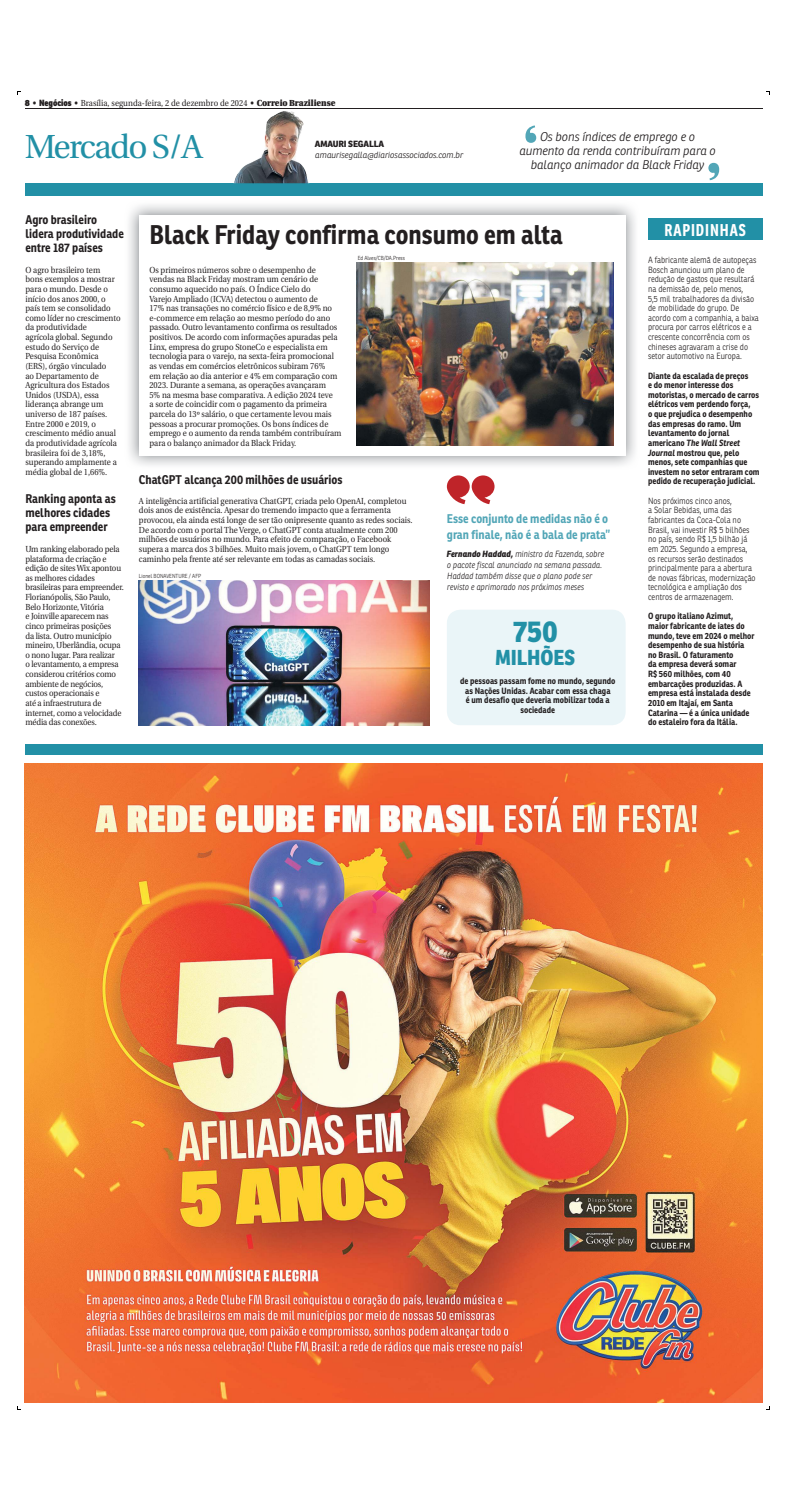
<style>
.page{position:relative;width:787px;height:1489px;background:#fff}
.page>*{position:absolute;margin:0;border:0;box-sizing:border-box;transform-origin:0 0}
.t1{font:33.25px "Utopia";letter-spacing:-.05em;color:#2290a6}
.t2{font:800 29.75px "Ronnia";color:#2290a6;scale:.9 1}
.t3{font:700 26.25px "Ronnia";color:#231f20;scale:.9 1}
.t4{font:800 21px "Ronnia";letter-spacing:-.005em;color:#2290a6;scale:.9 1}
.t5{font:700 16.62px "Ronnia Cond";letter-spacing:.06em;color:#fff;scale:.9 1}
.t6{font:700 12.25px/14px "Ronnia";color:#231f20;scale:.9 1}
.t7{font:italic 300 12.25px/14px "Ronnia";letter-spacing:-.015em;color:#231f20;text-align:center}
.t8{font:700 12.25px/15.8px "Ronnia";color:#52a6b7;scale:.9 1}
.t9{font:8.75px/9.6px "Utopia";color:#231f20;scale:.9 1}
.t10{font:700 8.75px/9.6px "Ronnia";color:#231f20;scale:.9 1}
.t11{font:300 8.75px/9.6px "Ronnia";color:#231f20;scale:.9 1}
.t12{font:italic 300 8.75px/10.9px "Ronnia";color:#231f20;scale:.9 1}
.t13{font:italic 300 8.75px "Ronnia";color:#231f20}
.t14{font:800 8.75px "Ronnia";letter-spacing:-.015em;color:#231f20}
.t15{font:300 5.69px "Ronnia";color:#231f20;scale:.9 1}
.s1{font-family:"Ronnia";font-weight:800}
.s2{font-weight:900}
.s3{font-weight:800}
.s4{font-style:italic}
</style>
<div class="page">
<hr style="left:25px;top:109px;width:736px;height:1px;background:#231f20">
<div style="left:647px;top:218px;width:114px;height:22px;background:#2290a6"></div>
<div style="left:25px;top:183px;width:736px;height:12px;background:#2290a6"></div>
<div style="left:25px;top:743px;width:736px;height:11px;background:#2290a6"></div>
<img style="left:234px;top:111px;width:75px;height:72px">
<svg style="left:525px;top:125px;width:11px;height:18px"></svg>
<svg style="left:708px;top:163px;width:11px;height:17px"></svg>
<div style="left:446px;top:609px;width:179px;height:116px;background:#eaf5f8;border-radius:14px"></div>
<svg style="left:446px;top:475px;width:48px;height:29px"></svg>
<img style="left:139px;top:580px;width:290px;height:145px">
<img style="left:356px;top:263px;width:257px;height:183px">
<img style="left:25px;top:763px;width:736px;height:638px">
<p class="t9" style="left:25px;top:98px;width:346px"><span class="s1">8</span> <span class="s2">•</span> <span class="s1">Negócios</span> <span class="s2">•</span> Brasília, segunda-feira, 2 de dezembro de 2024 <span class="s2">• Correio Braziliense</span></p>
<h1 class="t1" style="left:25px;top:128px;width:179px">Mercado S/A</h1>
<p class="t14" style="left:315px;top:139px;width:71px">AMAURI SEGALLA</p>
<p class="t13" style="left:315px;top:151px;width:150px">amaurisegalla@diariosassociados.com.br</p>
<h3 class="t7" style="left:519px;top:131px;width:198px">Os bons índices de emprego e o aumento da renda contribuíram para o balanço animador da Black Friday</h3>
<h3 class="t6" style="left:25px;top:214px;width:111px">Agro brasileiro lidera produtividade entre 187 países</h3>
<p class="t9" style="left:25px;top:265px;width:107px">O agro brasileiro tem<br>bons exemplos a mostrar para o mundo. Desde o início dos anos 2000, o país tem se consolidado como líder no crescimento da produtividade<br>agrícola global. Segundo estudo do Serviço de<br>Pesquisa Econômica (ERS), órgão vinculado<br>ao Departamento de<br>Agricultura dos Estados<br>Unidos (USDA), essa liderança abrange um universo de 187 países.<br>Entre 2000 e 2019, o crescimento médio anual da produtividade agrícola brasileira foi de 3,18%, superando amplamente a média global de 1,66%.</p>
<h3 class="t6" style="left:25px;top:493px;width:102px">Ranking aponta as melhores cidades para empreender</h3>
<p class="t9" style="left:25px;top:544px;width:111px">Um ranking elaborado pela plataforma de criação e edição de sites Wix apontou as melhores cidades brasileiras para empreender.<br>Florianópolis, São Paulo,<br>Belo Horizonte, Vitória<br>e Joinville aparecem nas cinco primeiras posições<br>da lista. Outro município mineiro, Uberlândia, ocupa o nono lugar. Para realizar<br>o levantamento, a empresa considerou critérios como ambiente de negócios, custos operacionais e<br>até a infraestrutura de internet, como a velocidade média das conexões.</p>
<h3 class="t3" style="left:149px;top:224px;width:461px">Black Friday confirma consumo em alta</h3>
<p class="t9" style="left:149px;top:265px;width:215px">Os primeiros números sobre o desempenho de vendas na Black Friday mostram um cenário de consumo aquecido no país. O Índice Cielo do<br>Varejo Ampliado (ICVA) detectou o aumento de<br>17% nas transações no comércio físico e de 8,9% no e-commerce em relação ao mesmo período do ano passado. Outro levantamento confirma os resultados positivos. De acordo com informações apuradas pela Linx, empresa do grupo StoneCo e especialista em tecnologia para o varejo, na sexta-feira promocional as vendas em comércios eletrônicos subiram 76%<br>em relação ao dia anterior e 4% em comparação com 2023. Durante a semana, as operações avançaram<br>5% na mesma base comparativa. A edição 2024 teve<br>a sorte de coincidir com o pagamento da primeira parcela do 13º salário, o que certamente levou mais pessoas a procurar promoções. Os bons índices de emprego e o aumento da renda também contribuíram para o balanço animador da Black Friday.</p>
<h3 class="t6" style="left:139px;top:474px;width:228px">ChatGPT alcança 200 milhões de usuários</h3>
<p class="t9" style="left:139px;top:496px;width:305px">A inteligência artificial generativa ChatGPT, criada pelo OpenAI, completou dois anos de existência. Apesar do tremendo impacto que a ferramenta provocou, ela ainda está longe de ser tão onipresente quanto as redes sociais.<br>De acordo com o portal The Verge, o ChatGPT conta atualmente com 200 milhões de usuários no mundo. Para efeito de comparação, o Facebook supera a marca dos 3 bilhões. Muito mais jovem, o ChatGPT tem longo caminho pela frente até ser relevante em todas as camadas sociais.</p>
<p class="t15" style="left:358px;top:256px;width:54px">Ed Alves/CB/DA.Press</p>
<h3 class="t8" style="left:446px;top:512px;width:183px">Esse conjunto de medidas não é o gran finale, não é a bala de prata”</h3>
<p class="t12" style="left:446px;top:549px;width:176px"><span class="s3">Fernando Haddad,</span> ministro da Fazenda, sobre o pacote fiscal anunciado na semana passada.<br>Haddad também disse que o plano pode ser revisto e aprimorado nos próximos meses</p>
<p class="t15" style="left:139px;top:573px;width:71px">Lionel BONAVENTURE / AFP</p>
<h2 class="t2" style="left:513px;top:614px;width:51px">750</h2>
<h3 class="t4" style="left:495px;top:646px;width:90px">MILHÕES</h3>
<p class="t10" style="left:460px;top:677px;width:174px;text-align:center">de pessoas passam fome no mundo, segundo as Nações Unidas. Acabar com essa chaga<br>é um desafio que deveria mobilizar toda a sociedade</p>
<h3 class="t5" style="left:664px;top:223px;width:92px">RAPIDINHAS</h3>
<p class="t11" style="left:647px;top:256px;width:125px">A fabricante alemã de autopeças<br>Bosch anunciou um plano de redução de gastos que resultará na demissão de, pelo menos,<br>5,5 mil trabalhadores da divisão de mobilidade do grupo. De acordo com a companhia, a baixa procura por carros elétricos e a crescente concorrência com os chineses agravaram a crise do setor automotivo na Europa.</p>
<p class="t10" style="left:647px;top:371px;width:125px">Diante da escalada de preços<br>e do menor interesse dos motoristas, o mercado de carros elétricos vem perdendo força,<br>o que prejudica o desempenho das empresas do ramo. Um levantamento do jornal americano <span class="s4">The Wall Street<br>Journal</span> mostrou que, pelo menos, sete companhias que investem no setor entraram com pedido de recuperação judicial.</p>
<p class="t11" style="left:647px;top:496px;width:121px">Nos próximos cinco anos,<br>a Solar Bebidas, uma das fabricantes da Coca-Cola no<br>Brasil, vai investir R$ 5 bilhões no país, sendo R$ 1,5 bilhão já em 2025. Segundo a empresa, os recursos serão destinados principalmente para a abertura de novas fábricas, modernização tecnológica e ampliação dos centros de armazenagem.</p>
<p class="t10" style="left:647px;top:612px;width:120px">O grupo italiano Azimut, maior fabricante de iates do mundo, teve em 2024 o melhor desempenho de sua história no Brasil. O faturamento<br>da empresa deverá somar<br>R$ 560 milhões, com 40 embarcações produzidas. A empresa está instalada desde<br>2010 em Itajaí, em Santa<br>Catarina — é a única unidade do estaleiro fora da Itália.</p>
</div>
